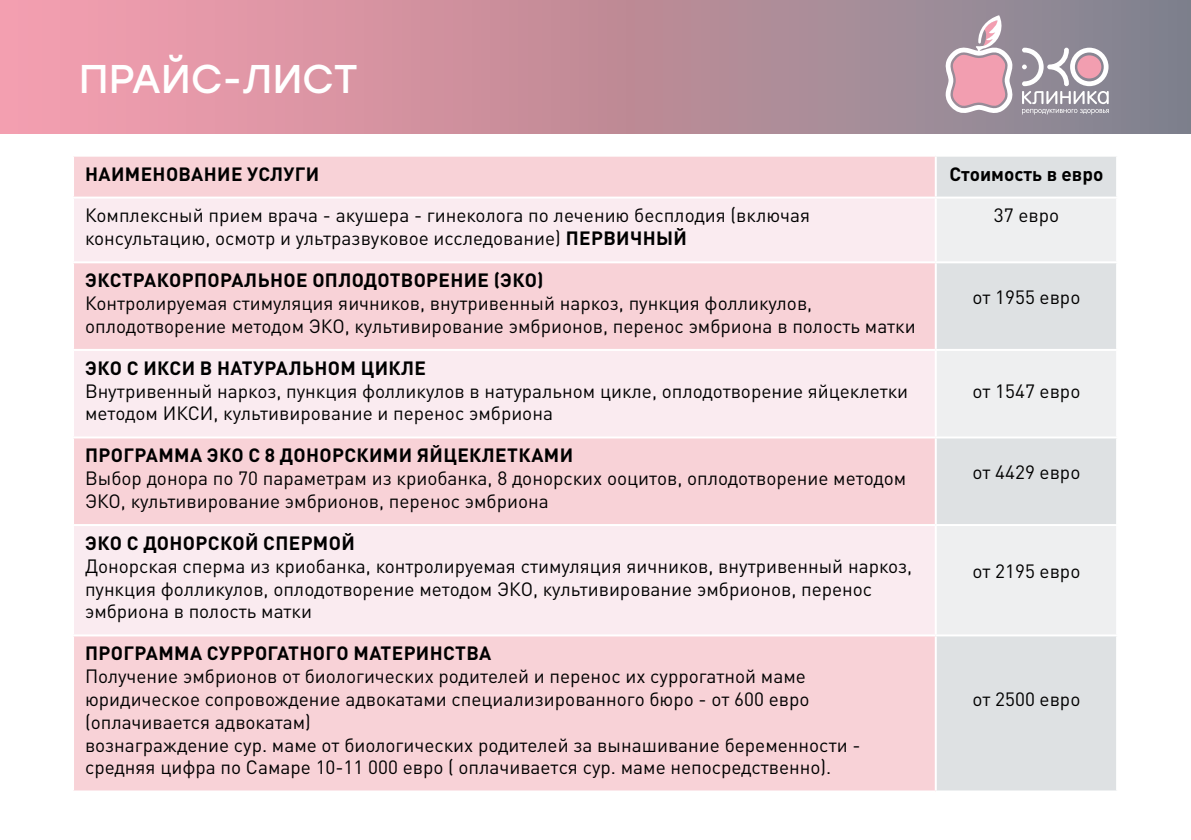
<style>
.page{position:relative;width:1191px;height:840px;background:#fff}
.page>*{position:absolute;margin:0;border:0;box-sizing:border-box;transform-origin:0 0}
.t1{font:40px "Stolzl";color:#fff}
.t2{font:19px/22.8px "DIN Pro";color:#000}
.t3{font:700 19px "DIN Pro";letter-spacing:.02em;color:#000}
.t4{font:700 19px "DIN Pro";color:#000}
.s1{font-weight:700}
</style>
<div class="page">
<div style="left:0;top:0;width:1191px;height:134px;background:linear-gradient(to right,#fa9cac,#83838e)"></div>
<svg style="left:1022px;top:48px;width:86px;height:67px"></svg>
<svg style="left:945px;top:15px;width:68px;height:99px"></svg>
<div style="left:74px;top:156px;width:860px;height:193px;background:#f8d2d7"></div>
<div style="left:936px;top:156px;width:180px;height:634px;background:#dee1e3"></div>
<div style="left:73px;top:197px;width:862px;height:65px;background:#faebf0"></div>
<svg style="left:936px;top:198px;width:180px;height:436px;background:#e7e9ea"></svg>
<svg style="left:74px;top:351px;width:860px;height:283px;background:#f9e3e8"></svg>
<div style="left:73px;top:635px;width:862px;height:156px;background:#f8d2d7"></div>
<hr style="left:72px;top:196px;width:863px;height:2px;background:#fff">
<hr style="left:72px;top:198px;width:2px;height:63px;background:#fff">
<hr style="left:935px;top:196px;width:183px;height:2px;background:#fff">
<hr style="left:934px;top:198px;width:2px;height:63px;background:#fff">
<hr style="left:72px;top:261px;width:863px;height:2px;background:#fff">
<hr style="left:935px;top:261px;width:183px;height:2px;background:#fff">
<hr style="left:935px;top:349px;width:183px;height:2px;background:#fff">
<hr style="left:72px;top:436px;width:863px;height:2px;background:#fff">
<hr style="left:935px;top:436px;width:183px;height:2px;background:#fff">
<hr style="left:72px;top:523px;width:863px;height:2px;background:#fff">
<hr style="left:935px;top:523px;width:183px;height:2px;background:#fff">
<hr style="left:72px;top:634px;width:863px;height:2px;background:#fff">
<hr style="left:72px;top:636px;width:2px;height:154px;background:#fff">
<hr style="left:72px;top:790px;width:863px;height:2px;background:#fff">
<hr style="left:935px;top:634px;width:183px;height:2px;background:#fff">
<hr style="left:934px;top:636px;width:2px;height:154px;background:#fff">
<h1 class="t1" style="left:79px;top:50px;width:280px">ПРАЙС-ЛИСТ</h1>
<p class="t3" style="left:85px;top:158px;width:236px">НАИМЕНОВАНИЕ УСЛУГИ</p>
<p class="t4" style="left:949px;top:158px;width:155px">Стоимость в евро</p>
<p class="t2" style="left:85px;top:202px;width:726px">Комплексный прием врача - акушера - гинеколога по лечению бесплодия (включая консультацию, осмотр и ультразвуковое исследование) <span class="s1">ПЕРВИЧНЫЙ</span></p>
<p class="t2" style="left:993px;top:202px;width:67px">37 евро</p>
<p class="t3" style="left:85px;top:264px;width:460px">ЭКСТРАКОРПОРАЛЬНОЕ ОПЛОДОТВОРЕНИЕ (ЭКО)</p>
<p class="t2" style="left:85px;top:290px;width:832px">Контролируемая стимуляция яичников, внутривенный наркоз, пункция фолликулов, оплодотворение методом ЭКО, культивирование эмбрионов, перенос эмбриона в полость матки</p>
<p class="t2" style="left:972px;top:284px;width:109px">от 1955 евро</p>
<p class="t3" style="left:85px;top:352px;width:342px">ЭКО С ИКСИ В НАТУРАЛЬНОМ ЦИКЛЕ</p>
<p class="t2" style="left:85px;top:377px;width:824px">Внутривенный наркоз, пункция фолликулов в натуральном цикле, оплодотворение яйцеклетки методом ИКСИ, культивирование и перенос эмбриона</p>
<p class="t2" style="left:972px;top:377px;width:109px">от 1547 евро</p>
<p class="t3" style="left:85px;top:439px;width:489px">ПРОГРАММА ЭКО С 8 ДОНОРСКИМИ ЯЙЦЕКЛЕТКАМИ</p>
<p class="t2" style="left:85px;top:465px;width:822px">Выбор донора по 70 параметрам из криобанка, 8 донорских ооцитов, оплодотворение методом<br>ЭКО, культивирование эмбрионов, перенос эмбриона</p>
<p class="t2" style="left:972px;top:459px;width:109px">от 4429 евро</p>
<p class="t3" style="left:85px;top:527px;width:271px">ЭКО С ДОНОРСКОЙ СПЕРМОЙ</p>
<p class="t2" style="left:85px;top:552px;width:828px">Донорская сперма из криобанка, контролируемая стимуляция яичников, внутривенный наркоз, пункция фолликулов, оплодотворение методом ЭКО, культивирование эмбрионов, перенос эмбриона в полость матки</p>
<p class="t2" style="left:972px;top:558px;width:109px">от 2195 евро</p>
<p class="t3" style="left:85px;top:637px;width:407px">ПРОГРАММА СУРРОГАТНОГО МАТЕРИНСТВА</p>
<p class="t2" style="left:85px;top:662px;width:777px">Получение эмбрионов от биологических родителей и перенос их суррогатной маме юридическое сопровождение адвокатами специализированного бюро - от 600 евро (оплачивается адвокатам)<br>вознаграждение сур. маме от биологических родителей за вынашивание беременности - средняя цифра по Самаре 10-11 000 евро ( оплачивается сур. маме непосредственно).</p>
<p class="t2" style="left:972px;top:685px;width:109px">от 2500 евро</p>
</div>
